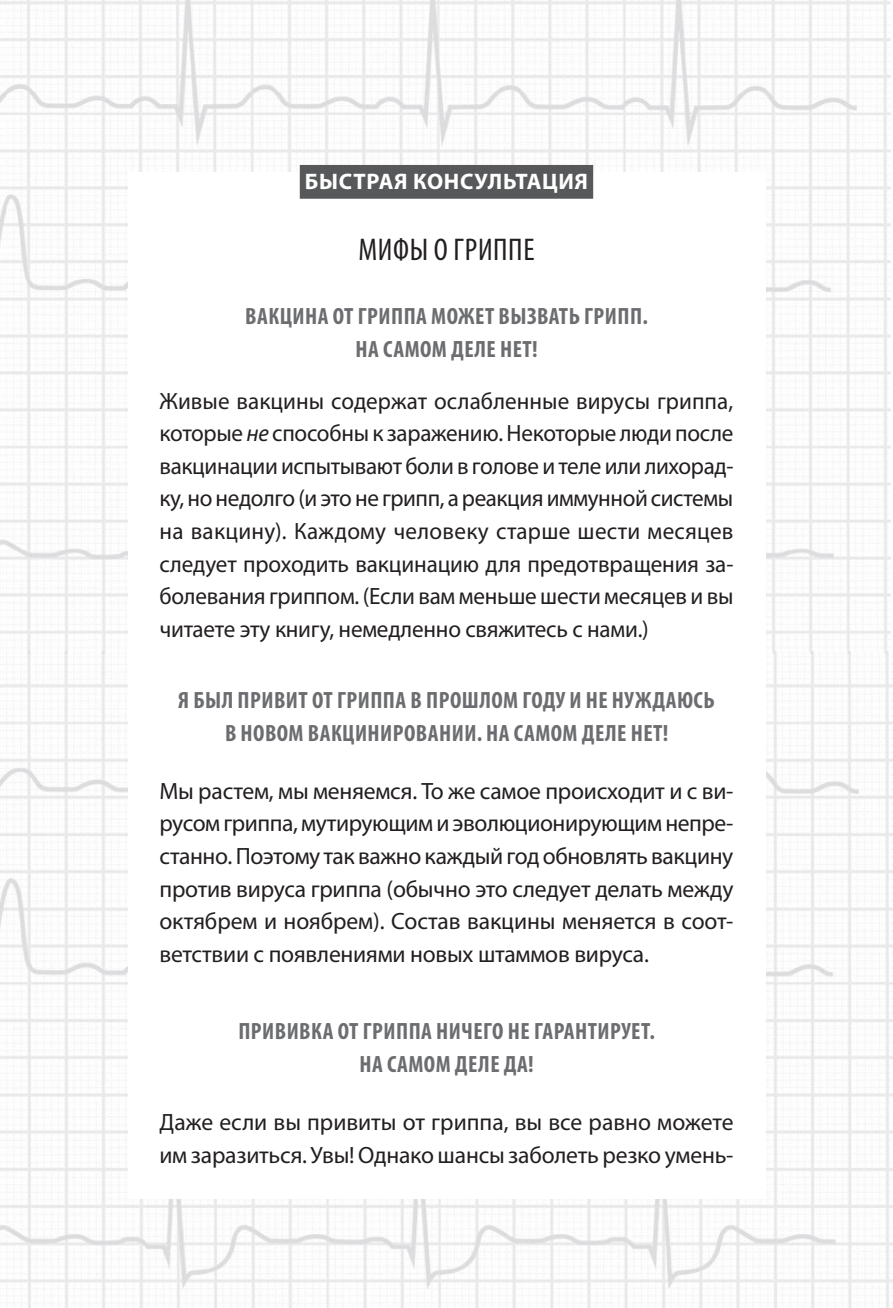
<style>
.page{position:relative;width:893px;height:1308px;background:#fff}
.page>*{position:absolute;margin:0;border:0;box-sizing:border-box;transform-origin:0 0}
.vrezka_nazv_2{font:condensed 31.5px "Myriad Pro";letter-spacing:.02em;color:#231f20}
.vrezka_body{font:23.62px/32.6px "Myriad Pro";letter-spacing:-.01em;color:#231f20;text-align:justify}
.vrezka_body-2{font:700 condensed 23.62px/32.6px "Myriad Pro";letter-spacing:.02em;color:#6c6d70;text-align:center}
.vrezka_nazv{font:700 22.5px "Myriad Pro";letter-spacing:.03em;color:#fff}
.s1{font-style:italic}
</style>
<div class="page">
<img style="left:0;top:0;width:890px;height:652px">
<img style="left:0;top:652px;width:892px;height:655px">
<div style="left:128px;top:172px;width:637px;height:1027px;background:#fff"></div>
<div style="left:300px;top:165px;width:293px;height:34px;background:#57585a"></div>
<p class="vrezka_nazv" style="left:305px;top:167px;width:285px">БЫСТРАЯ КОНСУЛЬТАЦИЯ</p>
<p class="vrezka_nazv_2" style="left:358px;top:230px;width:178px">МИФЫ О ГРИППЕ</p>
<p class="vrezka_body-2" style="left:245px;top:299px;width:404px">ВАКЦИНА ОТ ГРИППА МОЖЕТ ВЫЗВАТЬ ГРИПП.<br>НА САМОМ ДЕЛЕ НЕТ!</p>
<p class="vrezka_body" style="left:159px;top:384px;width:576px">Живые вакцины содержат ослабленные вирусы гриппа, которые <span class="s1">не</span> способны к заражению. Некоторые люди после вакцинации испытывают боли в голове и теле или лихорад&shy;ку, но недолго (и это не грипп, а реакция иммунной системы на вакцину). Каждому человеку старше шести месяцев следует проходить вакцинацию для предотвращения за&shy;болевания гриппом. (Если вам меньше шести месяцев и вы читаете эту книгу, немедленно свяжитесь с нами.)</p>
<p class="vrezka_body-2" style="left:178px;top:683px;width:538px">Я БЫЛ ПРИВИТ ОТ ГРИППА В ПРОШЛОМ ГОДУ И НЕ НУЖДАЮСЬ<br>В НОВОМ ВАКЦИНИРОВАНИИ. НА САМОМ ДЕЛЕ НЕТ!</p>
<p class="vrezka_body" style="left:159px;top:774px;width:576px">Мы растем, мы меняемся. То же самое происходит и с ви&shy;русом гриппа, мутирующим и эволюционирующим непре&shy;станно. Поэтому так важно каждый год обновлять вакцину против вируса гриппа (обычно это следует делать между октябрем и ноябрем). Состав вакцины меняется в соот&shy;ветствии с появлениями новых штаммов вируса.</p>
<p class="vrezka_body-2" style="left:238px;top:1014px;width:418px">ПРИВИВКА ОТ ГРИППА НИЧЕГО НЕ ГАРАНТИРУЕТ.<br>НА САМОМ ДЕЛЕ ДА!</p>
<p class="vrezka_body" style="left:159px;top:1105px;width:576px">Даже если вы привиты от гриппа, вы все равно можете им заразиться. Увы! Однако шансы заболеть резко умень-</p>
</div>
